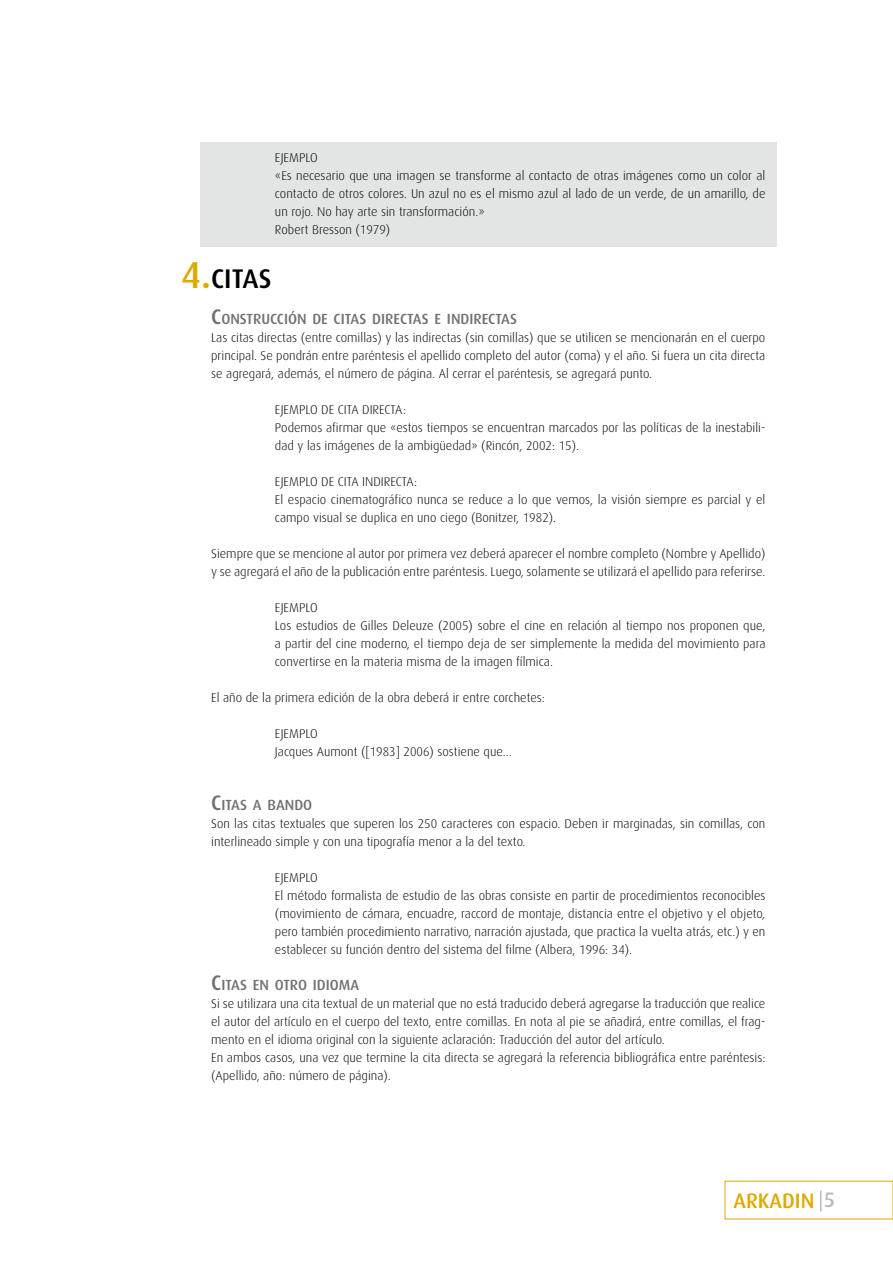
<style>
.page{position:relative;width:893px;height:1263px;background:#fff}
.page>*{position:absolute;margin:0;border:0;box-sizing:border-box;transform-origin:0 0}
.t1{font:500 37.5px "Dax";color:#da0}
.t2{font:500 27px "Dax";color:#000}
.t3{font:500 21px "Dax";color:#da0}
.t4{font:500 14.7px "Dax";color:#707172}
.t5{font:300 12.75px/18px "Dax";color:#000}
.s1{font-size:21px}
.s2{color:#acacac}
</style>
<div class="page">
<div style="left:200px;top:142px;width:577px;height:105px;background:#e3e4e4"></div>
<p class="t5" style="left:275px;top:149px;width:492px">EJEMPLO<br>«Es necesario que una imagen se transforme al contacto de otras imágenes como un color al contacto de otros colores. Un azul no es el mismo azul al lado de un verde, de un amarillo, de un rojo. No hay arte sin transformación.»<br>Robert Bresson (1979)</p>
<h1 class="t1" style="left:181px;top:254px;width:32px">4.</h1>
<h2 class="t2" style="left:211px;top:264px;width:60px">Citas</h2>
<p class="t4" style="left:211px;top:311px;width:307px"><span class="s1">C</span>ONSTRUCCIÓN DE CITAS DIRECTAS E INDIRECTAS</p>
<p class="t5" style="left:211px;top:329px;width:556px;text-align:justify">Las citas directas (entre comillas) y las indirectas (sin comillas) que se utilicen se mencionarán en el cuerpo principal. Se pondrán entre paréntesis el apellido completo del autor (coma) y el año. Si fuera un cita directa se agregará, además, el número de página. Al cerrar el paréntesis, se agregará punto.</p>
<p class="t5" style="left:275px;top:401px;width:492px">EJEMPLO DE CITA DIRECTA:<br>Podemos afirmar que «estos tiempos se encuentran marcados por las políticas de la inestabili&shy;dad y las imágenes de la ambigüedad» (Rincón, 2002: 15).</p>
<p class="t5" style="left:275px;top:473px;width:492px">EJEMPLO DE CITA I NDIRECTA:<br>El espacio cinematográfico nunca se reduce a lo que vemos, la visión siempre es parcial y el campo visual se duplica en uno ciego (Bonitzer, 1982).</p>
<p class="t5" style="left:211px;top:545px;width:556px">Siempre que se mencione al autor por primera vez deberá aparecer el nombre completo (Nombre y Apellido) y se agregará el año de la publicación entre paréntesis. Luego, solamente se utilizará el apellido para referirse.</p>
<p class="t5" style="left:275px;top:599px;width:492px">EJEMPLO<br>Los estudios de Gilles Deleuze (2005) sobre el cine en relación al tiempo nos proponen que, a partir del cine moderno, el tiempo deja de ser simplemente la medida del movimiento para convertirse en la materia misma de la imagen fílmica.</p>
<p class="t5" style="left:211px;top:689px;width:335px">El año de la primera edición de la obra deberá ir entre corchetes:</p>
<p class="t5" style="left:275px;top:725px;width:238px">EJEMPLO<br>Jacques Aumont ([1983] 2006) sostiene que...</p>
<p class="t4" style="left:211px;top:797px;width:103px"><span class="s1">C</span>ITAS A BANDO</p>
<p class="t5" style="left:211px;top:815px;width:556px">Son las citas textuales que superen los 250 caracteres con espacio. Deben ir marginadas, sin comillas, con interlineado simple y con una tipografía menor a la del texto.</p>
<p class="t5" style="left:275px;top:869px;width:492px">EJEMPLO<br>El método formalista de estudio de las obras consiste en partir de procedimientos reconocibles (movimiento de cámara, encuadre, raccord de montaje, distancia entre el objetivo y el objeto, pero también procedimiento narrativo, narración ajustada, que practica la vuelta atrás, etc.) y en establecer su función dentro del sistema del filme (Albera, 1996: 34).</p>
<p class="t4" style="left:211px;top:977px;width:150px"><span class="s1">C</span>ITAS EN OTRO IDIOMA</p>
<p class="t5" style="left:211px;top:995px;width:556px">Si se utilizara una cita textual de un material que no está traducido deberá agregarse la traducción que realice el autor del artículo en el cuerpo del texto, entre comillas. En nota al pie se añadirá, entre comillas, el frag&shy;mento en el idioma original con la siguiente aclaración: Traducción del autor del artículo.<br>En ambos casos, una vez que termine la cita directa se agregará la referencia bibliográfica entre paréntesis: (Apellido, año: número de página).</p>
<h3 class="t3" style="left:733px;top:1188px;width:103px">ARKADIN <span class="s2">|5</span></h3>
</div>
